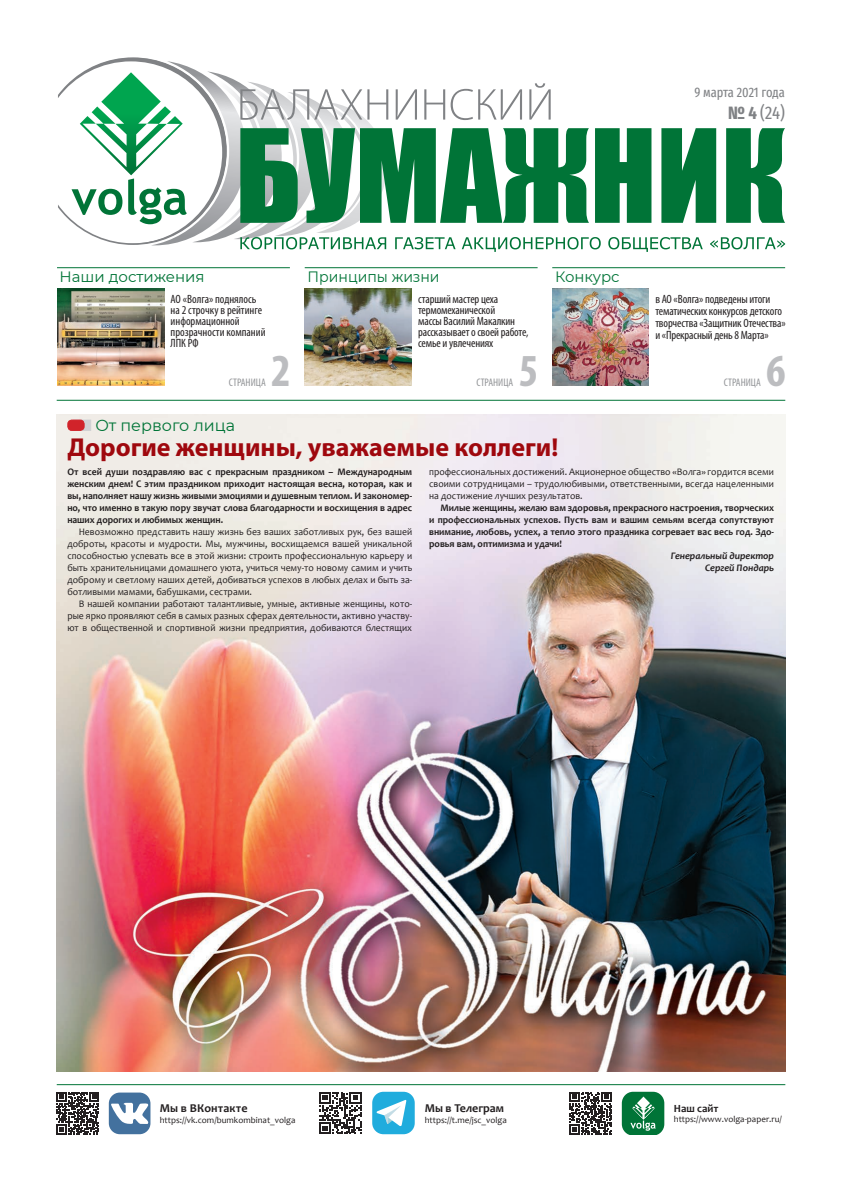
<style>
.page{position:relative;width:842px;height:1191px;background:#fff}
.page>*{position:absolute;margin:0;border:0;box-sizing:border-box;transform-origin:0 0}
.t1{font:700 condensed 46px "Myriad Pro";color:#bcbdc0}
.t2{font:700 26px "Myriad Pro";color:#9f080e}
.t3{font:extra-condensed 18px "Fira Sans";color:#808285}
.t4{font:16px "Montserrat";color:#007437}
.t5{font:15px "Montserrat";color:#007437}
.t6{font:15px "Montserrat";color:#007437;scale:.94 1}
.t7{font:extra-condensed 13.5px "Fira Sans";letter-spacing:-.01em;color:#808285}
.t8{font:condensed 12px/11px "Myriad Pro";letter-spacing:-.01em;color:#231f20}
.t9{font:700 12px "Candara";letter-spacing:.01em;color:#231f20}
.t10{font:condensed 11px "Myriad Pro";color:#939598}
.t11{font:700 11px "Candara";color:#231f20}
.t12{font:10px/12px "Candara";color:#231f20;text-align:justify}
.t13{font:700 10px/12px "Candara";color:#231f20;text-align:justify}
.t14{font:italic 700 10px/12px "Candara";color:#231f20;text-align:right}
.t15{font:9px "Candara";color:#231f20}
.s1{font-weight:700}
</style>
<div class="page">
<svg style="left:58px;top:57px;width:727px;height:195px"></svg>
<hr style="left:57px;top:400px;width:728px;height:1px;background:#007437">
<img style="left:57px;top:288px;width:107px;height:98px">
<img style="left:552px;top:288px;width:96px;height:98px">
<img style="left:305px;top:289px;width:106px;height:96px">
<hr style="left:57px;top:267px;width:233px;height:1px;background:#007437">
<hr style="left:305px;top:267px;width:233px;height:1px;background:#007437">
<hr style="left:552px;top:267px;width:233px;height:1px;background:#007437">
<img style="left:57px;top:414px;width:728px;height:657px">
<div style="left:73px;top:420px;width:18px;height:10px;background:#d1d2d4"></div>
<div style="left:73px;top:419px;width:18px;height:12px;border:1px solid #d1d2d4"></div>
<div style="left:68px;top:420px;width:16px;height:10px;background:#d1232a;border-radius:4px"></div>
<div style="left:67px;top:419px;width:18px;height:12px;border:1px solid #d1232a;border-radius:4px"></div>
<hr style="left:57px;top:1084px;width:728px;height:1px;background:#007437">
<svg style="left:319px;top:1092px;width:42px;height:42px"></svg>
<div style="left:372px;top:1091px;width:43px;height:43px;background:#20acdd;border-radius:11px"></div>
<svg style="left:376px;top:1100px;width:30px;height:26px"></svg>
<svg style="left:57px;top:1092px;width:42px;height:42px"></svg>
<div style="left:109px;top:1092px;width:41px;height:42px;background:#43719e;border-radius:11px"></div>
<svg style="left:111px;top:1102px;width:37px;height:22px"></svg>
<svg style="left:569px;top:1092px;width:43px;height:42px"></svg>
<svg style="left:622px;top:1091px;width:42px;height:43px;background:#33905f"></svg>
<h3 class="t7" style="left:694px;top:82px;width:92px">9 марта 2021 года</h3>
<h3 class="t3" style="left:728px;top:99px;width:58px"><span class="s1">№ 4</span> (24)</h3>
<h3 class="t5" style="left:60px;top:266px;width:147px">Наши достижения</h3>
<p class="t8" style="left:171px;top:293px;width:96px">АО «Волга» поднялось на 2 строчку в рейтинге информационной прозрачности компаний<br>ЛПК РФ</p>
<p class="t10" style="left:229px;top:375px;width:38px">СТРАНИЦА</p>
<h1 class="t1" style="left:271px;top:342px;width:21px">2</h1>
<h3 class="t6" style="left:308px;top:266px;width:142px">Принципы жизни</h3>
<p class="t8" style="left:418px;top:293px;width:112px">старший мастер цеха термомеханической<br>массы Василий Макалкин рассказывает о своей работе, семье и увлечениях</p>
<p class="t10" style="left:476px;top:375px;width:38px">СТРАНИЦА</p>
<h1 class="t1" style="left:519px;top:342px;width:21px">5</h1>
<h3 class="t5" style="left:555px;top:266px;width:66px">Конкурс</h3>
<h3 class="t4" style="left:95px;top:414px;width:141px">От первого лица</h3>
<h2 class="t2" style="left:67px;top:430px;width:493px">Дорогие женщины, уважаемые коллеги!</h2>
<p class="t8" style="left:655px;top:292px;width:132px;line-height:12px">в АО «Волга» подведены итоги тематических конкурсов детского творчества «Защитник Отечества» и «Прекрасный день 8 Марта»</p>
<h1 class="t1" style="left:766px;top:342px;width:21px">6</h1>
<p class="t10" style="left:724px;top:375px;width:38px">СТРАНИЦА</p>
<p class="t13" style="left:67px;top:465px;width:346px">От всей души поздравляю вас с прекрасным праздником – Международным женским днем! С этим праздником приходит настоящая весна, которая, как и вы, наполняет нашу жизнь живыми эмоциями и душевным теплом. И закономер&shy;но, что именно в такую пору звучат слова благодарности и восхищения в адрес наших дорогих и любимых женщин.</p>
<p class="t12" style="left:67px;top:525px;width:346px;text-indent:11px">Невозможно представить нашу жизнь без ваших заботливых рук, без вашей доброты, красоты и мудрости. Мы, мужчины, восхищаемся вашей уникальной способностью успевать все в этой жизни: строить профессиональную карьеру и быть хранительницами домашнего уюта, учиться чему-то новому самим и учить доброму и светлому наших детей, добиваться успехов в любых делах и быть за&shy;ботливыми мамами, бабушками, сестрами.</p>
<p class="t12" style="left:67px;top:597px;width:346px;text-indent:11px">В нашей компании работают талантливые, умные, активные женщины, кото&shy;рые ярко проявляют себя в самых разных сферах деятельности, активно участву&shy;ют в общественной и спортивной жизни предприятия, добиваются блестящих</p>
<p class="t12" style="left:429px;top:465px;width:346px">профессиональных достижений. Акционерное общество «Волга» гордится всеми своими сотрудницами – трудолюбивыми, ответственными, всегда нацеленными на достижение лучших результатов.</p>
<p class="t13" style="left:429px;top:501px;width:346px;text-indent:11px">Милые женщины, желаю вам здоровья, прекрасного настроения, творческих и профессиональных успехов. Пусть вам и вашим семьям всегда сопутствуют внимание, любовь, успех, а тепло этого праздника согревает вас весь год. Здо&shy;ровья вам, оптимизма и удачи!</p>
<p class="t14" style="left:671px;top:549px;width:105px">Генеральный директор<br>Сергей Пондарь</p>
<p class="t9" style="left:160px;top:1100px;width:89px">Мы в ВКонтакте</p>
<p class="t15" style="left:160px;top:1114px;width:137px">https://vk.com/bumkombinat_volga</p>
<p class="t9" style="left:425px;top:1100px;width:81px">Мы в Телеграм</p>
<p class="t15" style="left:425px;top:1114px;width:84px">https://t.me/jsc_volga</p>
<p class="t11" style="left:674px;top:1101px;width:46px">Наш сайт</p>
<p class="t15" style="left:674px;top:1113px;width:110px">https://www.volga-paper.ru/</p>
</div>
